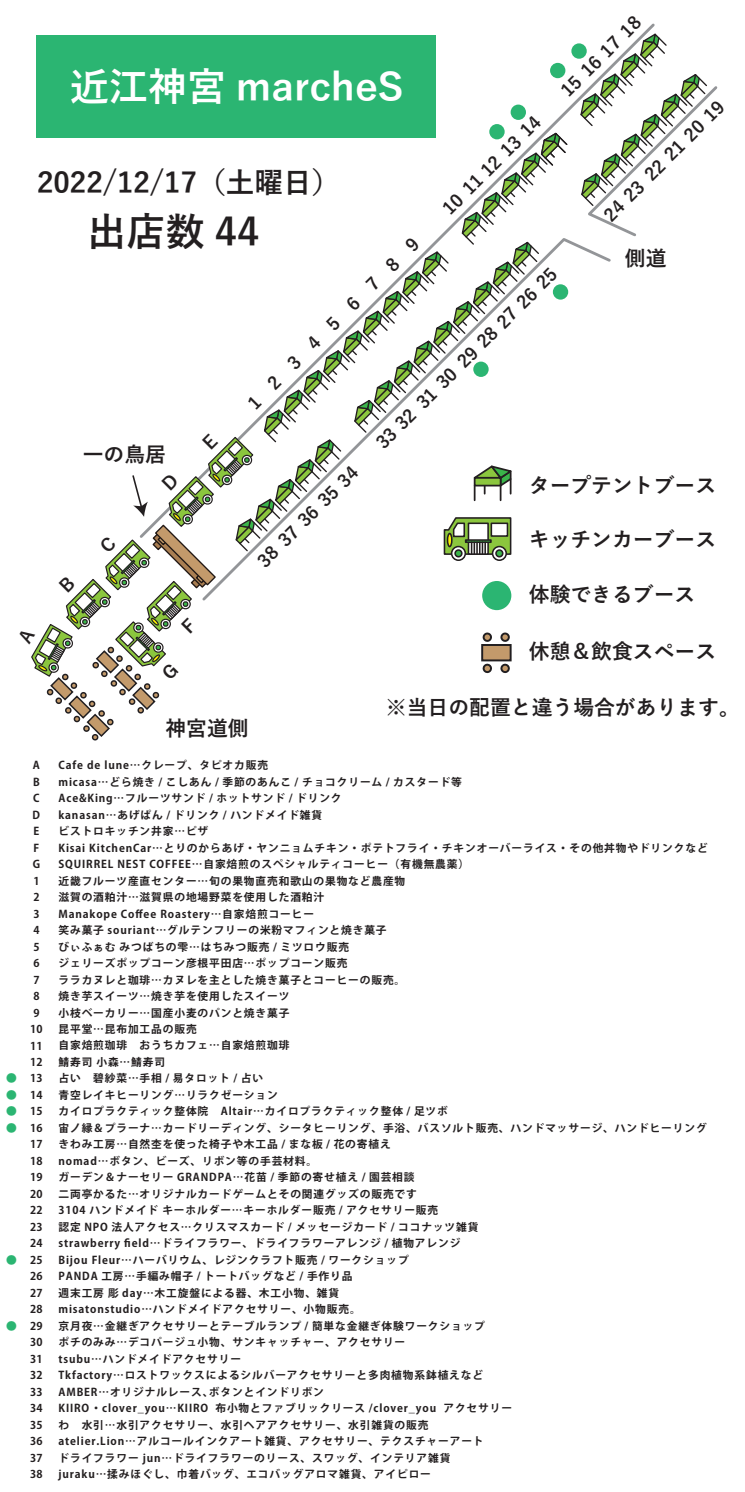
<style>
.page{position:relative;width:745px;height:1492px;background:#fff}
.page>*{position:absolute;margin:0;border:0;box-sizing:border-box;transform-origin:0 0}
.t1{font:700 39.25px "Yu Gothic";color:#231f20}
.t2{font:700 39px "Yu Gothic";color:#fff}
.t3{font:700 28.62px "Yu Gothic";color:#231f20}
.t4{font:700 20.75px "Yu Gothic";color:#231f20}
.t5{font:700 17.88px "Yu Gothic";color:#231f20}
.t6{font:700 10.75px/16.5px "Koz Go Pro";letter-spacing:.08em;color:#231f20}
.t7{font:700 10.75px/16.5px "Koz Go Pro";color:#231f20;text-align:center}
.t8{font:700 10.75px/16.5px "Koz Go Pro";color:#2bb572;text-align:justify}
</style>
<div class="page">
<div style="left:36px;top:35px;width:399px;height:103px;background:#2bb572"></div>
<svg style="left:578px;top:32px;width:140px;height:205px"></svg>
<div style="left:489px;top:124px;width:15px;height:15px;background:#2bb572;border-radius:50%"></div>
<div style="left:510px;top:105px;width:15px;height:15px;background:#2bb572;border-radius:50%"></div>
<div style="left:549px;top:63px;width:16px;height:15px;background:#2bb572;border-radius:50%"></div>
<div style="left:571px;top:43px;width:15px;height:16px;background:#2bb572;border-radius:50%"></div>
<svg style="left:31px;top:131px;width:537px;height:609px"></svg>
<h3 class="t5" style="left:556px;top:86px;width:106px;rotate:-45deg">15 16 17 18</h3>
<h2 class="t2" style="left:70px;top:64px;width:335px">近江神宮 marcheS</h2>
<h3 class="t5" style="left:599px;top:211px;width:163px;rotate:-45deg">24 23 22 21 20 19</h3>
<h3 class="t5" style="left:438px;top:204px;width:132px;rotate:-45deg">10 11 12 13 14</h3>
<h3 class="t3" style="left:37px;top:166px;width:304px">2022/12/17（土曜日）</h3>
<h1 class="t1" style="left:87px;top:210px;width:174px">出店数 44</h1>
<h3 class="t4" style="left:624px;top:246px;width:43px">側道</h3>
<h3 class="t5" style="left:322px;top:320px;width:96px;rotate:-45deg">5678</h3>
<h3 class="t5" style="left:412px;top:398px;width:191px;rotate:-45deg">31 30 29 28 27 26 25</h3>
<h3 class="t5" style="left:244px;top:399px;width:96px;rotate:-45deg">1234</h3>
<h3 class="t5" style="left:372px;top:438px;width:49px;rotate:-45deg">33 32</h3>
<h3 class="t4" style="left:83px;top:442px;width:85px">一の鳥居</h3>
<h3 class="t5" style="left:274px;top:536px;width:106px;rotate:-45deg">37 36 35 34</h3>
<h3 class="t4" style="left:528px;top:473px;width:189px">タープテントブース</h3>
<h3 class="t4" style="left:528px;top:528px;width:189px">キッチンカーブース</h3>
<h3 class="t4" style="left:528px;top:582px;width:168px">体験できるブース</h3>
<p class="t8" style="left:6px;top:1071px;width:12px">● ● ● ●</p>
<p class="t8" style="left:6px;top:1252px;width:12px">●</p>
<p class="t8" style="left:6px;top:1318px;width:12px">●</p>
<p class="t7" style="left:30px;top:758px;width:14px">A<br>B<br>C<br>D<br>E<br>F<br>G<br>1<br>2<br>3<br>4<br>5<br>6<br>7<br>8<br>9<br>10<br>11<br>12<br>13<br>14<br>15<br>16<br>17<br>18<br>19<br>20<br>22<br>23<br>24<br>25<br>26<br>27<br>28<br>29<br>30<br>31<br>32<br>33<br>34<br>35<br>36<br>37<br>38</p>
<h3 class="t4" style="left:165px;top:716px;width:85px">神宮道側</h3>
<h3 class="t4" style="left:528px;top:640px;width:189px">休憩＆飲食スペース</h3>
<h3 class="t4" style="left:386px;top:696px;width:355px">※当日の配置と違う場合があります。</h3>
<p class="t6" style="left:58px;top:757px;width:650px">Cafe de lune…クレープ、タピオカ販売<br>micasa…どら焼き / こしあん / 季節のあんこ / チョコクリーム / カスタード等<br>Ace&amp;King…フルーツサンド / ホットサンド / ドリンク<br>kanasan…あげぱん / ドリンク / ハンドメイド雑貨<br>ビストロキッチン井家…ピザ<br>Kisai KitchenCar…とりのからあげ・ヤンニョムチキン・ポテトフライ・チキンオーバーライス・その他丼物やドリンクなどSQUIRREL NEST COFFEE…自家焙煎のスペシャルティコーヒー（有機無農薬）<br>近畿フルーツ産直センター…旬の果物直売和歌山の果物など農産物<br>滋賀の酒粕汁…滋賀県の地場野菜を使用した酒粕汁<br>Manakope Coffee Roastery…自家焙煎コーヒー<br>笑み菓子 souriant…グルテンフリーの米粉マフィンと焼き菓子<br>びぃふぁむ みつばちの雫…はちみつ販売 / ミツロウ販売<br>ジェリーズポップコーン彦根平田店…ポップコーン販売<br>ララカヌレと珈琲…カヌレを主とした焼き菓子とコーヒーの販売。<br>焼き芋スイーツ…焼き芋を使用したスイーツ<br>小枝ベーカリー…国産小麦のパンと焼き菓子<br>昆平堂…昆布加工品の販売<br>自家焙煎珈琲　おうちカフェ…自家焙煎珈琲<br>鯖寿司 小森…鯖寿司<br>占い　碧紗菜…手相 / 易タロット / 占い<br>青空レイキヒーリング…リラクゼーション<br>カイロプラクティック整体院　Altair…カイロプラクティック整体 / 足ツボ<br>宙ノ縁＆プラーナ…カードリーディング、シータヒーリング、手浴、バスソルト販売、ハンドマッサージ、ハンドヒーリングきわみ工房…自然杢を使った椅子や木工品 / まな板 / 花の寄植え<br>nomad…ボタン、ビーズ、リボン等の手芸材料。<br>ガーデン＆ナーセリー GRANDPA…花苗 / 季節の寄せ植え / 園芸相談<br>二両亭かるた…オリジナルカードゲームとその関連グッズの販売です<br>3104 ハンドメイド キーホルダー…キーホルダー販売 / アクセサリー販売<br>認定 NPO 法人アクセス…クリスマスカード / メッセージカード / ココナッツ雑貨<br>strawberry field…ドライフラワー、ドライフラワーアレンジ / 植物アレンジ<br>Bijou Fleur…ハーバリウム、レジンクラフト販売 / ワークショップ<br>PANDA 工房…手編み帽子 / トートバッグなど / 手作り品<br>週末工房 彫 day…木工旋盤による器、木工小物、雑貨<br>misatonstudio…ハンドメイドアクセサリー、小物販売。<br>京月夜…金継ぎアクセサリーとテーブルランプ / 簡単な金継ぎ体験ワークショップ<br>ポチのみみ…デコパージュ小物、サンキャッチャー、アクセサリー<br>tsubu…ハンドメイドアクセサリー<br>Tkfactory…ロストワックスによるシルバーアクセサリーと多肉植物系鉢植えなど<br>AMBER…オリジナルレース､ボタンとインドリボン<br>KIIRO ・clover_you…KIIRO 布小物とファブリックリース /clover_you アクセサリー<br>わ　水引…水引アクセサリー、水引ヘアアクセサリー、水引雑貨の販売<br>atelier.Lion…アルコールインクアート雑貨、アクセサリー、テクスチャーアート<br>ドライフラワー jun…ドライフラワーのリース、スワッグ、インテリア雑貨<br>juraku…揉みほぐし、巾着バッグ、エコバッグアロマ雑貨、アイピロー</p>
</div>
